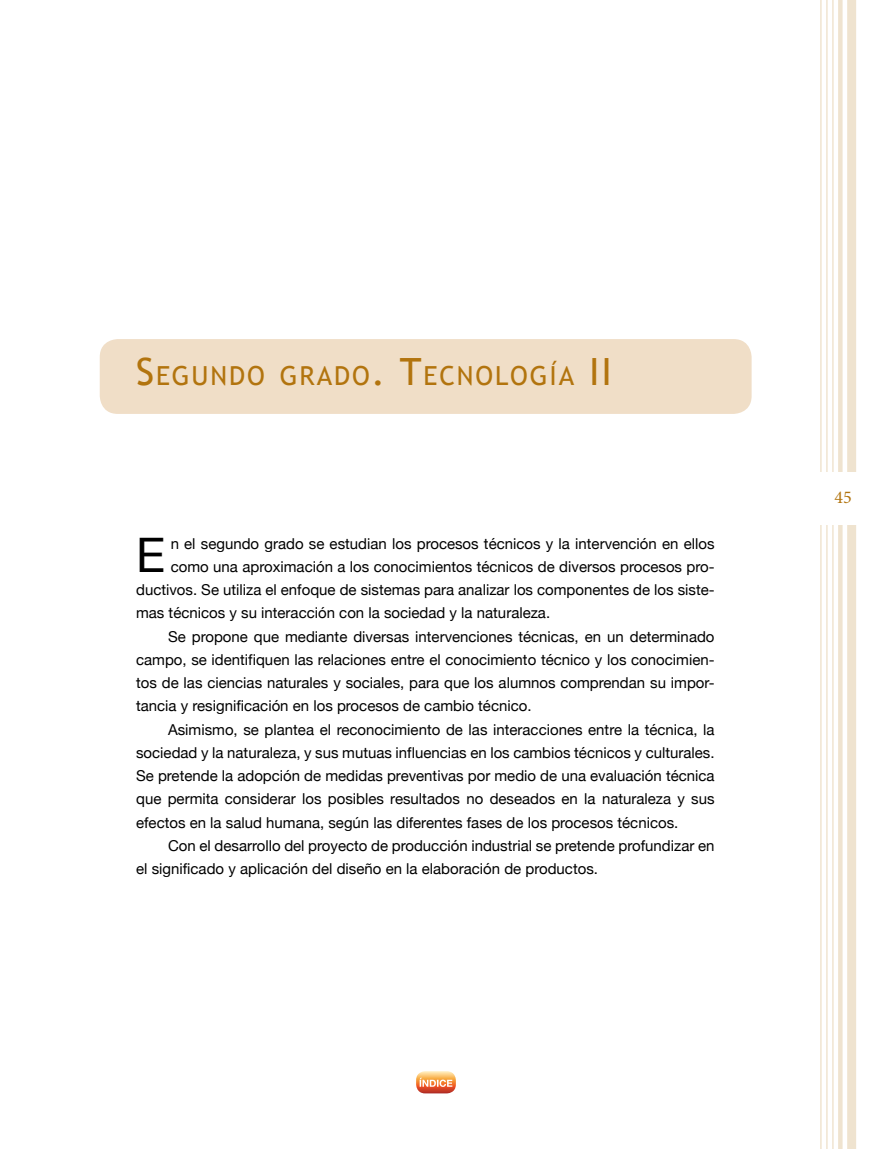
<style>
.page{position:relative;width:872px;height:1149px;background:#fff}
.page>*{position:absolute;margin:0;border:0;box-sizing:border-box;transform-origin:0 0}
.t1{font:47.55px "Helvetica Neue";color:#000}
.t2{font:26.25px "Trebuchet MS";letter-spacing:.07em;color:#b2740e}
.t3{font:18px "Minion Pro";color:#b2740e}
.t4{font:15px "Helvetica Neue";color:#000}
.s1{font-size:37.5px}
</style>
<div class="page">
<div style="left:847px;top:0;width:9px;height:1148px;background:#efe3cf"></div>
<hr style="left:838px;top:0;width:4px;height:1148px;background:#efe3cf">
<hr style="left:832px;top:0;width:1px;height:1148px;background:#b2740e">
<hr style="left:826px;top:0;width:1px;height:1148px;background:#b2740e">
<hr style="left:820px;top:0;width:1px;height:1148px;background:#b2740e">
<div style="left:740px;top:472px;width:132px;height:53px;background:#fff"></div>
<div style="left:100px;top:339px;width:651px;height:75px;background:#f0dec7;border-radius:18px"></div>
<svg style="left:416px;top:1071px;width:40px;height:21px"></svg>
<h2 class="t2" style="left:136px;top:360px;width:462px"><span class="s1">S</span>EGUNDO GRADO<span class="s1">. T</span>ECNOLOGÍA <span class="s1">II</span></h2>
<h1 class="t1" style="left:136px;top:526px;width:31px">E</h1>
<p class="t4" style="left:171px;top:534px;width:545px">n el segundo grado se estudian los procesos técnicos y la intervención en ellos</p>
<p class="t4" style="left:171px;top:557px;width:545px">como una aproximación a los conocimientos técnicos de diversos procesos pro-</p>
<p class="t4" style="left:136px;top:580px;width:580px">ductivos. Se utiliza el enfoque de sistemas para analizar los componentes de los siste-</p>
<p class="t4" style="left:136px;top:604px;width:415px">mas técnicos y su interacción con la sociedad y la naturaleza.</p>
<p class="t4" style="left:168px;top:627px;width:548px">Se propone que mediante diversas intervenciones técnicas, en un determinado</p>
<p class="t4" style="left:136px;top:650px;width:580px">campo, se identifiquen las relaciones entre el conocimiento técnico y los conocimien-</p>
<p class="t4" style="left:136px;top:673px;width:580px">tos de las ciencias naturales y sociales, para que los alumnos comprendan su impor-</p>
<p class="t4" style="left:136px;top:697px;width:397px">tancia y resignificación en los procesos de cambio técnico.</p>
<p class="t4" style="left:168px;top:720px;width:548px">Asimismo, se plantea el reconocimiento de las interacciones entre la técnica, la</p>
<p class="t4" style="left:136px;top:743px;width:580px">sociedad y la naturaleza, y sus mutuas influencias en los cambios técnicos y culturales.</p>
<p class="t4" style="left:136px;top:766px;width:580px">Se pretende la adopción de medidas preventivas por medio de una evaluación técnica</p>
<p class="t4" style="left:136px;top:790px;width:580px">que permita considerar los posibles resultados no deseados en la naturaleza y sus</p>
<p class="t4" style="left:136px;top:813px;width:544px">efectos en la salud humana, según las diferentes fases de los procesos técnicos.</p>
<p class="t4" style="left:168px;top:836px;width:548px">Con el desarrollo del proyecto de producción industrial se pretende profundizar en</p>
<p class="t4" style="left:136px;top:859px;width:463px">el significado y aplicación del diseño en la elaboración de productos.</p>
<p class="t3" style="left:834px;top:485px;width:19px">45</p>
</div>
